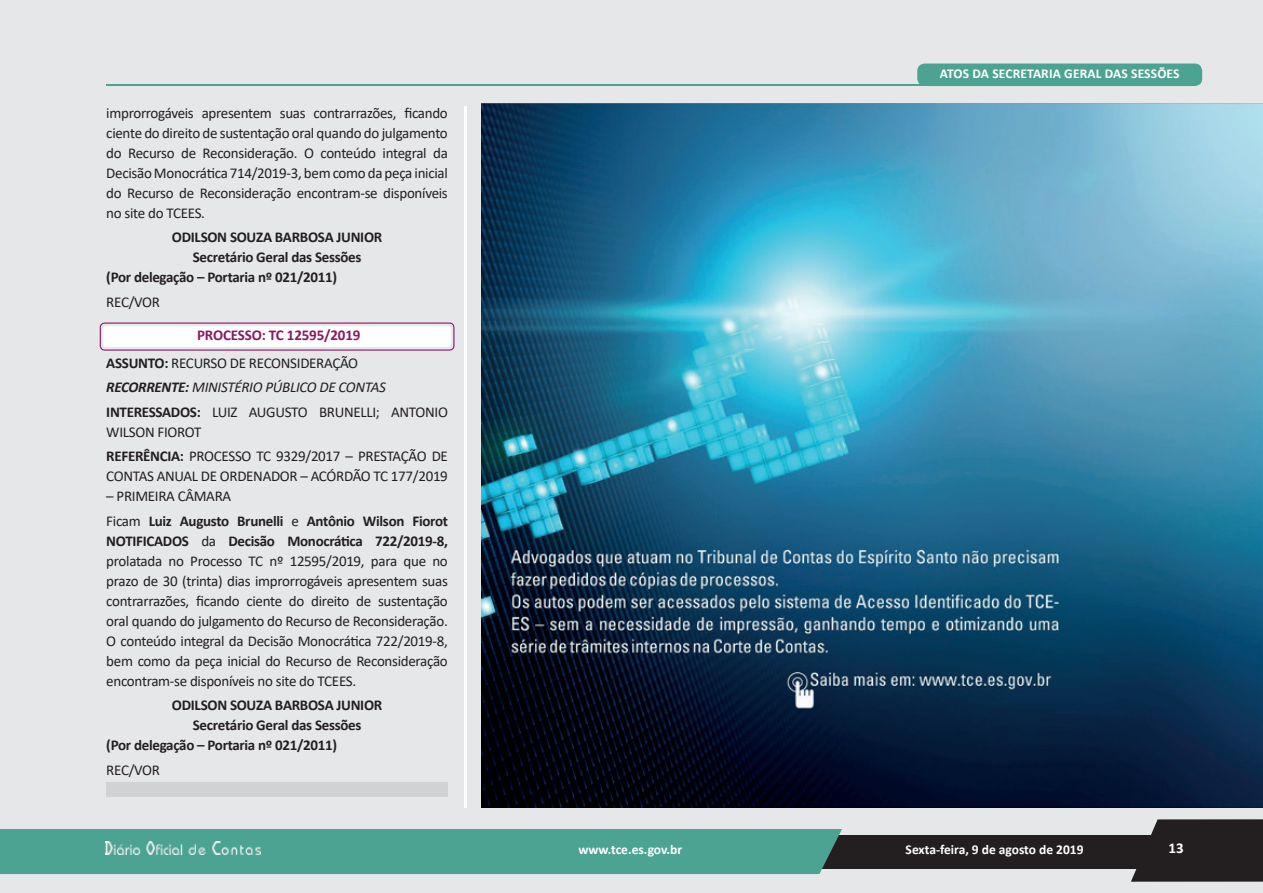
<style>
.page{position:relative;width:1263px;height:893px;background:#e6e7e9}
.page>*{position:absolute;margin:0;border:0;box-sizing:border-box;transform-origin:0 0}
.t1{font:15px/20px "Calibri";letter-spacing:-.02em;color:#231f20;text-align:justify}
.t2{font:700 15px/24.5px "Calibri";letter-spacing:-.02em;color:#231f20}
.t3{font:700 15px "Calibri";color:#fff}
.t4{font:700 13.5px "Calibri";color:#fff}
.s1{font-weight:700;color:#891765}
.s2{font-weight:700}
.s3{font-weight:700;font-style:italic}
.s4{font-style:italic}
.s5{font-weight:400}
</style>
<div class="page">
<svg style="left:1131px;top:819px;width:132px;height:63px;background:#3b3738"></svg>
<div style="left:804px;top:835px;width:459px;height:33px;background:#231f20"></div>
<hr style="left:465px;top:106px;width:2px;height:702px;background:#fff">
<div style="left:0;top:829px;width:842px;height:45px;background:#4ca391"></div>
<hr style="left:106px;top:85px;width:954px;height:1px;background:#4ca391">
<div style="left:917px;top:64px;width:285px;height:22px;background:#4ca391;border-radius:8px"></div>
<img style="left:105px;top:842px;width:156px;height:13px">
<svg style="left:100px;top:322px;width:354px;height:29px;background:#f0e6ed"></svg>
<div style="left:106px;top:782px;width:342px;height:14px;background:#d1d2d4"></div>
<img style="left:482px;top:103px;width:781px;height:705px">
<p class="t1" style="left:106px;top:102px;width:343px">improrrogáveis apresentem suas contrarrazões, ficando ciente do direito de sustentação oral quando do julgamento do Recurso de Reconsideração. O conteúdo integral da Decisão Monocrática 714/2019-3, bem como da peça inicial do Recurso de Reconsideração encontram-se disponíveis no site do TCEES.</p>
<p class="t2" style="left:172px;top:225px;width:212px">ODILSON SOUZA BARBOSA JUNIOR</p>
<p class="t2" style="left:193px;top:245px;width:170px">Secretário Geral das Sessões</p>
<p class="t2" style="left:106px;top:265px;width:232px">(Por delegação – Portaria nº 021/2011)</p>
<p class="t1" style="left:106px;top:291px;width:55px">REC/VOR</p>
<p class="t1" style="left:106px;top:321px;width:256px;line-height:27.5px;text-align:right"><span class="s1">PROCESSO: TC 12595/2019<br></span><span class="s2">ASSUNTO:</span> RECURSO DE RECONSIDERAÇÃO</p>
<p class="t1" style="left:106px;top:375px;width:343px;line-height:24.5px"><span class="s3">RECORRENTE:</span> <span class="s4">MINISTÉRIO PÚBLICO DE CONTAS<br></span><span class="s2">INTERESSADOS:</span> LUIZ AUGUSTO BRUNELLI; ANTONIO</p>
<p class="t1" style="left:106px;top:419px;width:343px;line-height:24.5px">WILSON FIOROT<br><span class="s2">REFERÊNCIA:</span> PROCESSO TC 9329/2017 – PRESTAÇÃO DE</p>
<p class="t1" style="left:106px;top:466px;width:343px">CONTAS ANUAL DE ORDENADOR – ACÓRDÃO TC 177/2019</p>
<p class="t2" style="left:106px;top:484px;width:343px"><span class="s5">– PRIMEIRA CÂMARA<br>Ficam</span> Luiz Augusto Brunelli <span class="s5">e</span> Antônio Wilson Fiorot</p>
<p class="t1" style="left:106px;top:530px;width:343px"><span class="s2">NOTIFICADOS</span> da <span class="s2">Decisão Monocrática 722/2019-8, </span>prolatada no Processo TC nº 12595/2019, para que no prazo de 30 (trinta) dias improrrogáveis apresentem suas contrarrazões, ficando ciente do direito de sustentação oral quando do julgamento do Recurso de Reconsideração.<br>O conteúdo integral da Decisão Monocrática 722/2019-8, bem como da peça inicial do Recurso de Reconsideração encontram-se disponíveis no site do TCEES.</p>
<p class="t2" style="left:172px;top:693px;width:212px">ODILSON SOUZA BARBOSA JUNIOR</p>
<p class="t2" style="left:193px;top:713px;width:170px">Secretário Geral das Sessões</p>
<p class="t2" style="left:106px;top:733px;width:232px">(Por delegação – Portaria nº 021/2011)</p>
<p class="t1" style="left:106px;top:759px;width:55px">REC/VOR</p>
<p class="t4" style="left:578px;top:840px;width:105px">www.tce.es.gov.br</p>
<p class="t4" style="left:940px;top:64px;width:241px">ATOS DA SECRETARIA GERAL DAS SESSÕES</p>
<p class="t4" style="left:906px;top:840px;width:180px">Sexta-feira, 9 de agosto de 2019</p>
<p class="t3" style="left:1168px;top:837px;width:17px">13</p>
</div>
